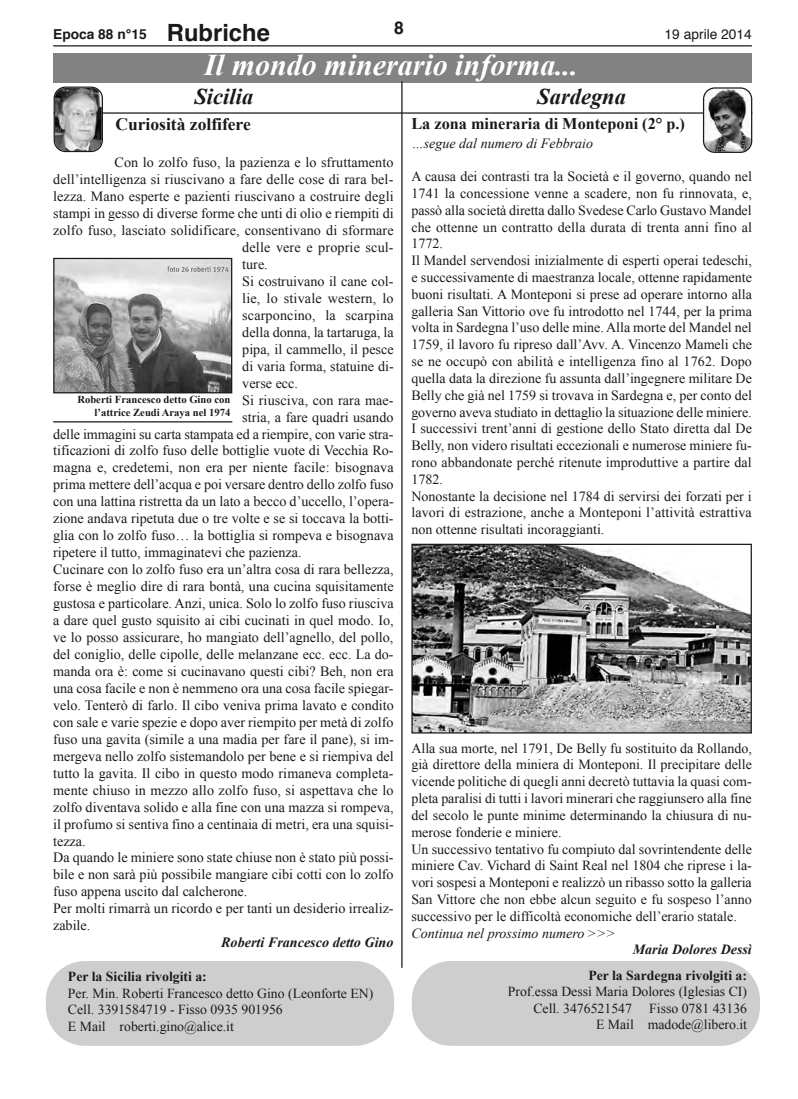
<style>
.page{position:relative;width:798px;height:1099px;background:#fff}
.page>*{position:absolute;margin:0;border:0;box-sizing:border-box;transform-origin:0 0}
.t1{font:italic 700 30px "Times New Roman";color:#fff}
.t2{font:italic 700 22.5px "Times New Roman";color:#191919}
.t3{font:700 17.5px "Times New Roman";color:#191919}
.t4{font:700 17.5px "Helvetica";color:#191919}
.t5{font:700 16.25px "Times New Roman";color:#191919}
.t6{font:14.12px "Times New Roman";color:#191919}
.t7{font:italic 700 14.12px "Times New Roman";color:#191919}
.t8{font:14px/16.8px "Times New Roman";color:#191919}
.t9{font:italic 14px "Times New Roman";color:#191919}
.t10{font:italic 700 14px "Times New Roman";color:#191919}
.t11{font:13.75px/16.5px "Times New Roman";color:#191919}
.t12{font:700 13.75px "Times New Roman";color:#191919}
.t13{font:700 13.75px "Helvetica";color:#191919}
.t14{font:13.75px "Helvetica";color:#191919}
.t15{font:700 10.62px/12.8px "Times New Roman";color:#191919;text-align:right}
.s1{font-size:23.75px}
</style>
<div class="page">
<div style="left:53px;top:53px;width:698px;height:30px;background:#828282"></div>
<hr style="left:53px;top:45px;width:698px;height:1px;background:#191919">
<div style="left:46px;top:961px;width:348px;height:84px;background:#cecece"></div>
<div style="left:412px;top:961px;width:347px;height:84px;background:#cecece"></div>
<hr style="left:54px;top:112px;width:698px;height:2px;background:#191919">
<hr style="left:401px;top:81px;width:1px;height:886px;background:#191919">
<svg style="left:54px;top:87px;width:49px;height:65px;background:#8f8f8f"></svg>
<svg style="left:702px;top:87px;width:50px;height:66px"></svg>
<img style="left:413px;top:545px;width:336px;height:186px">
<div style="left:411px;top:543px;width:340px;height:190px;border:1px solid #191919"></div>
<img style="left:55px;top:260px;width:175px;height:131px">
<div style="left:53px;top:258px;width:179px;height:135px;border:1px solid #191919"></div>
<hr style="left:53px;top:421px;width:179px;height:1px;background:#191919">
<p class="t13" style="left:53px;top:28px;width:218px">Epoca 88 n°15 <span class="s1">Rubriche</span></p>
<p class="t4" style="left:394px;top:21px;width:11px">8</p>
<p class="t14" style="left:664px;top:28px;width:89px">19 aprile 2014</p>
<h1 class="t1" style="left:204px;top:48px;width:375px">il mondo minerario informa...</h1>
<p class="t5" style="left:411px;top:115px;width:275px">la zona mineraria di monteponi (2° p.)</p>
<p class="t9" style="left:411px;top:135px;width:183px">…segue dal numero di Febbraio</p>
<p class="t8" style="left:411px;top:168px;width:342px">A causa dei contrasti tra la Società e il governo, quando nel 1741 la concessione venne a scadere, non fu rinnovata, e, passò alla società diretta dallo Svedese Carlo Gustavo Mandel che ottenne un contratto della durata di trenta anni fino al 1772.<br>Il Mandel servendosi inizialmente di esperti operai tedeschi, e successivamente di maestranza locale, ottenne rapidamente buoni risultati. A Monteponi si prese ad operare intorno alla galleria San Vittorio ove fu introdotto nel 1744, per la prima volta in Sardegna l’uso delle mine. Alla morte del Mandel nel 1759, il lavoro fu ripreso dall’Avv. A. Vincenzo Mameli che se ne occupò con abilità e intelligenza fino al 1762. Dopo quella data la direzione fu assunta dall’ingegnere militare De Belly che già nel 1759 si trovava in Sardegna e, per conto del governo aveva studiato in dettaglio la situazione delle miniere.<br>I successivi trent’anni di gestione dello Stato diretta dal De Belly, non videro risultati eccezionali e numerose miniere fu&shy;rono abbandonate perché ritenute improduttive a partire dal 1782.<br>Nonostante la decisione nel 1784 di servirsi dei forzati per i lavori di estrazione, anche a Monteponi l’attività estrattiva non ottenne risultati incoraggianti.</p>
<h2 class="t2" style="left:194px;top:84px;width:60px">Sicilia</h2>
<h2 class="t2" style="left:537px;top:84px;width:90px">Sardegna</h2>
<p class="t3" style="left:115px;top:115px;width:137px">Curiosità zolfifere</p>
<p class="t6" style="left:114px;top:154px;width:280px">Con lo zolfo fuso, la pazienza e lo sfruttamento</p>
<p class="t6" style="left:53px;top:171px;width:341px">dell’intelligenza si riuscivano a fare delle cose di rara bel-</p>
<p class="t6" style="left:53px;top:188px;width:342px">lezza. Mano esperte e pazienti riuscivano a costruire degli</p>
<p class="t6" style="left:53px;top:205px;width:342px">stampi in gesso di diverse forme che unti di olio e riempiti di</p>
<p class="t6" style="left:53px;top:222px;width:342px">zolfo fuso, lasciato solidificare, consentivano di sformare</p>
<p class="t6" style="left:242px;top:239px;width:153px">delle vere e proprie scul-</p>
<p class="t6" style="left:242px;top:256px;width:27px">ture.</p>
<p class="t6" style="left:242px;top:273px;width:153px">Si costruivano il cane col-</p>
<p class="t6" style="left:242px;top:290px;width:153px">lie, lo stivale western, lo</p>
<p class="t6" style="left:242px;top:307px;width:153px">scarponcino, la scarpina</p>
<p class="t6" style="left:242px;top:324px;width:153px">della donna, la tartaruga, la</p>
<p class="t6" style="left:242px;top:341px;width:153px">pipa, il cammello, il pesce</p>
<p class="t6" style="left:242px;top:358px;width:153px">di varia forma, statuine di-</p>
<p class="t6" style="left:242px;top:375px;width:57px">verse ecc.</p>
<p class="t6" style="left:242px;top:392px;width:153px">Si riusciva, con rara mae-</p>
<p class="t6" style="left:242px;top:409px;width:153px">stria, a fare quadri usando</p>
<p class="t6" style="left:53px;top:426px;width:341px">delle immagini su carta stampata ed a riempire, con varie stra-</p>
<p class="t6" style="left:53px;top:443px;width:342px">tificazioni di zolfo fuso delle bottiglie vuote di Vecchia Ro-</p>
<p class="t6" style="left:53px;top:460px;width:342px">magna e, credetemi, non era per niente facile: bisognava</p>
<p class="t6" style="left:53px;top:477px;width:342px">prima mettere dell’acqua e poi versare dentro dello zolfo fuso</p>
<p class="t6" style="left:53px;top:493px;width:342px">con una lattina ristretta da un lato a becco d’uccello, l’opera-</p>
<p class="t6" style="left:53px;top:510px;width:342px">zione andava ripetuta due o tre volte e se si toccava la botti-</p>
<p class="t6" style="left:53px;top:527px;width:342px">glia con lo zolfo fuso… la bottiglia si rompeva e bisognava</p>
<p class="t6" style="left:53px;top:544px;width:250px">ripetere il tutto, immaginatevi che pazienza.</p>
<p class="t6" style="left:53px;top:561px;width:342px">Cucinare con lo zolfo fuso era un’altra cosa di rara bellezza,</p>
<p class="t6" style="left:53px;top:578px;width:342px">forse è meglio dire di rara bontà, una cucina squisitamente</p>
<p class="t6" style="left:53px;top:595px;width:342px">gustosa e particolare. Anzi, unica. Solo lo zolfo fuso riusciva</p>
<p class="t6" style="left:53px;top:612px;width:342px">a dare quel gusto squisito ai cibi cucinati in quel modo. Io,</p>
<p class="t6" style="left:53px;top:629px;width:342px">ve lo posso assicurare, ho mangiato dell’agnello, del pollo,</p>
<p class="t6" style="left:53px;top:646px;width:342px">del coniglio, delle cipolle, delle melanzane ecc. ecc. La do-</p>
<p class="t6" style="left:53px;top:663px;width:342px">manda ora è: come si cucinavano questi cibi? Beh, non era</p>
<p class="t6" style="left:53px;top:680px;width:341px">una cosa facile e non è nemmeno ora una cosa facile spiegar-</p>
<p class="t6" style="left:53px;top:697px;width:342px">velo. Tenterò di farlo. Il cibo veniva prima lavato e condito</p>
<p class="t6" style="left:53px;top:714px;width:342px">con sale e varie spezie e dopo aver riempito per metà di zolfo</p>
<p class="t6" style="left:53px;top:731px;width:342px">fuso una gavita (simile a una madia per fare il pane), si im-</p>
<p class="t6" style="left:53px;top:748px;width:342px">mergeva nello zolfo sistemandolo per bene e si riempiva del</p>
<p class="t6" style="left:53px;top:765px;width:341px">tutto la gavita. Il cibo in questo modo rimaneva completa-</p>
<p class="t6" style="left:53px;top:782px;width:341px">mente chiuso in mezzo allo zolfo fuso, si aspettava che lo</p>
<p class="t6" style="left:53px;top:799px;width:342px">zolfo diventava solido e alla fine con una mazza si rompeva,</p>
<p class="t6" style="left:53px;top:816px;width:342px">il profumo si sentiva fino a centinaia di metri, era una squisi-</p>
<p class="t6" style="left:53px;top:832px;width:34px">tezza.</p>
<p class="t6" style="left:53px;top:849px;width:342px">Da quando le miniere sono state chiuse non è stato più possi-</p>
<p class="t6" style="left:53px;top:866px;width:342px">bile e non sarà più possibile mangiare cibi cotti con lo zolfo</p>
<p class="t6" style="left:53px;top:883px;width:196px">fuso appena uscito dal calcherone.</p>
<p class="t6" style="left:53px;top:900px;width:342px">Per molti rimarrà un ricordo e per tanti un desiderio irrealiz-</p>
<p class="t6" style="left:53px;top:917px;width:39px">zabile.</p>
<p class="t7" style="left:221px;top:934px;width:174px">Roberti Francesco detto Gino</p>
<p class="t15" style="left:77px;top:393px;width:154px">roberti Francesco detto gino con l’attrice zeudi araya nel 1974</p>
<p class="t8" style="left:411px;top:739px;width:342px">Alla sua morte, nel 1791, De Belly fu sostituito da Rollando, già direttore della miniera di Monteponi. Il precipitare delle vicende politiche di quegli anni decretò tuttavia la quasi com&shy;pleta paralisi di tutti i lavori minerari che raggiunsero alla fine del secolo le punte minime determinando la chiusura di nu&shy;merose fonderie e miniere.<br>Un successivo tentativo fu compiuto dal sovrintendente delle miniere Cav. Vichard di Saint Real nel 1804 che riprese i la&shy;vori sospesi a Monteponi e realizzò un ribasso sotto la galleria San Vittore che non ebbe alcun seguito e fu sospeso l’anno successivo per le difficoltà economiche dell’erario statale.</p>
<p class="t9" style="left:411px;top:925px;width:206px">Continua nel prossimo numero &gt;&gt;&gt;</p>
<p class="t10" style="left:632px;top:941px;width:120px">Maria Dolores Dessì</p>
<p class="t12" style="left:68px;top:968px;width:140px">Per la sicilia rivolgiti a:</p>
<p class="t11" style="left:68px;top:984px;width:307px">Per. Min. Roberti Francesco detto Gino (Leonforte EN)<br>Cell. 3391584719 - Fisso 0935 901956<br>E Mail roberti.gino@alice.it</p>
<p class="t12" style="left:588px;top:967px;width:160px">Per la sardegna rivolgiti a:</p>
<p class="t11" style="left:507px;top:983px;width:241px;text-align:right">Prof.essa Dessì Maria Dolores (Iglesias CI)<br>Cell. 3476521547 Fisso 0781 43136<br>E Mail madode@libero.it</p>
</div>
